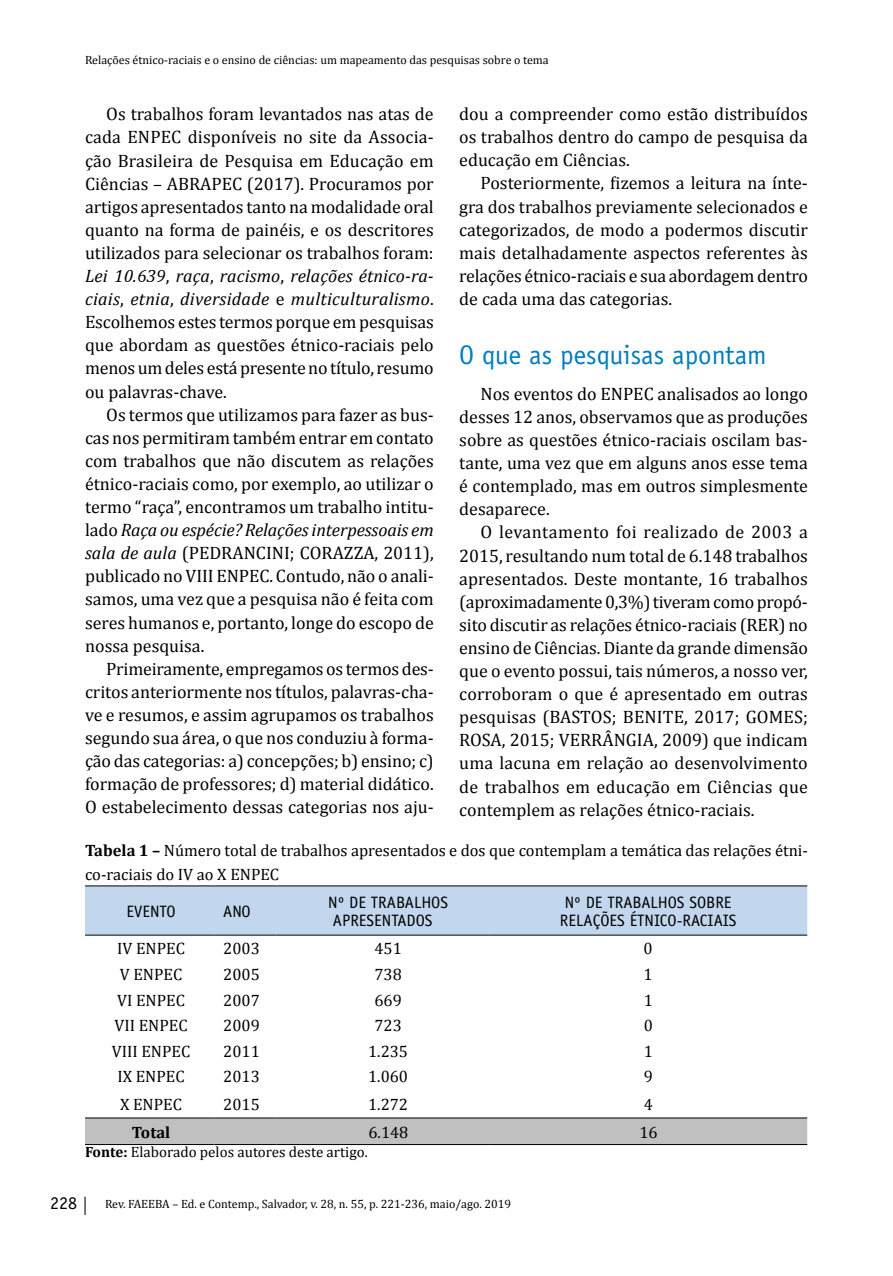
<style>
.page{position:relative;width:893px;height:1276px;background:#fff}
.page>*{position:absolute;margin:0;border:0;box-sizing:border-box;transform-origin:0 0}
.t1{font:27px "Officina Sans";color:#007dbe}
.t2{font:18px/23.1px "Cambria";color:#000;text-align:justify}
.t3{font:18px "Officina Sans";color:#000}
.t4{font:16.5px/23.1px "Cambria";color:#000}
.t5{font:16.5px/18.1px "Officina Sans";color:#000}
.t6{font:700 16.5px "Cambria";color:#000}
.t7{font:15px "Cambria";color:#000}
.t8{font:12px "Cambria";color:#000}
.s1{font-weight:700}
.s2{font-style:italic}
</style>
<div class="page">
<svg style="left:85px;top:1196px;width:1px;height:19px"></svg>
<div style="left:85px;top:886px;width:722px;height:48px;background:#c2d7ed"></div>
<svg style="left:85px;top:935px;width:722px;height:1px"></svg>
<div style="left:85px;top:1118px;width:722px;height:26px;background:#c0c0c0"></div>
<hr style="left:85px;top:885px;width:129px;height:1px;background:#000">
<hr style="left:214px;top:885px;width:62px;height:1px;background:#000">
<hr style="left:276px;top:885px;width:213px;height:1px;background:#000">
<hr style="left:489px;top:885px;width:318px;height:1px;background:#000">
<hr style="left:85px;top:934px;width:129px;height:1px;background:#000">
<hr style="left:214px;top:934px;width:62px;height:1px;background:#000">
<hr style="left:276px;top:934px;width:213px;height:1px;background:#000">
<hr style="left:489px;top:934px;width:318px;height:1px;background:#000">
<hr style="left:85px;top:1117px;width:129px;height:1px;background:#000">
<hr style="left:214px;top:1117px;width:62px;height:1px;background:#000">
<hr style="left:276px;top:1117px;width:213px;height:1px;background:#000">
<hr style="left:489px;top:1117px;width:318px;height:1px;background:#000">
<hr style="left:85px;top:1144px;width:129px;height:1px;background:#000">
<hr style="left:214px;top:1144px;width:62px;height:1px;background:#000">
<hr style="left:276px;top:1144px;width:213px;height:1px;background:#000">
<hr style="left:489px;top:1144px;width:318px;height:1px;background:#000">
<p class="t8" style="left:85px;top:53px;width:465px">Relações étnico-raciais e o ensino de ciências: um mapeamento das pesquisas sobre o tema</p>
<p class="t2" style="left:459px;top:102px;width:350px">dou a compreender como estão distribuídos os trabalhos dentro do campo de pesquisa da educação em Ciências.</p>
<p class="t2" style="left:459px;top:172px;width:350px;text-indent:21px">Posteriormente, fizemos a leitura na ínte&shy;gra dos trabalhos previamente selecionados e categorizados, de modo a podermos discutir mais detalhadamente aspectos referentes às relações étnico-raciais e sua abordagem dentro de cada uma das categorias.</p>
<h1 class="t1" style="left:459px;top:339px;width:309px">O que as pesquisas apontam</h1>
<p class="t2" style="left:459px;top:382px;width:350px;text-indent:21px">Nos eventos do ENPEC analisados ao longo desses 12 anos, observamos que as produções sobre as questões étnico-raciais oscilam bas&shy;tante, uma vez que em alguns anos esse tema é contemplado, mas em outros simplesmente desaparece.</p>
<p class="t2" style="left:459px;top:521px;width:350px;text-indent:21px">O levantamento foi realizado de 2003 a 2015, resultando num total de 6.148 trabalhos apresentados. Deste montante, 16 trabalhos (aproximadamente 0,3%) tiveram como propó&shy;sito discutir as relações étnico-raciais (RER) no ensino de Ciências. Diante da grande dimensão que o evento possui, tais números, a nosso ver, corroboram o que é apresentado em outras pesquisas (BASTOS; BENITE, 2017; GOMES; ROSA, 2015; VERRÂNGIA, 2009) que indicam uma lacuna em relação ao desenvolvimento de trabalhos em educação em Ciências que contemplem as relações étnico-raciais.</p>
<p class="t4" style="left:85px;top:839px;width:724px"><span class="s1">Tabela 1 –</span> Número total de trabalhos apresentados e dos que contemplam a temática das relações étni&shy;co-raciais do IV ao X ENPEC</p>
<p class="t5" style="left:127px;top:902px;width:50px">EVENTO</p>
<p class="t5" style="left:223px;top:902px;width:29px">ANO</p>
<p class="t5" style="left:328px;top:893px;width:121px">Nº DE TRABALHOS<br>APRESENTADOS</p>
<p class="t5" style="left:560px;top:893px;width:178px">Nº DE TRABALHOS SOBRE<br>RELAÇÕES ÉTNICO-RACIAIS</p>
<p class="t4" style="left:117px;top:937px;width:69px">IV ENPEC</p>
<p class="t4" style="left:223px;top:937px;width:38px">2003</p>
<p class="t4" style="left:374px;top:937px;width:29px">451</p>
<p class="t4" style="left:644px;top:937px;width:11px">0</p>
<p class="t4" style="left:120px;top:962px;width:64px">V ENPEC</p>
<p class="t4" style="left:223px;top:962px;width:38px">2005</p>
<p class="t4" style="left:374px;top:962px;width:29px">738</p>
<p class="t4" style="left:644px;top:962px;width:11px">1</p>
<p class="t4" style="left:117px;top:988px;width:69px">VI ENPEC</p>
<p class="t4" style="left:223px;top:988px;width:38px">2007</p>
<p class="t4" style="left:374px;top:988px;width:29px">669</p>
<p class="t4" style="left:644px;top:988px;width:11px">1</p>
<p class="t4" style="left:114px;top:1014px;width:75px">VII ENPEC</p>
<p class="t4" style="left:223px;top:1014px;width:38px">2009</p>
<p class="t4" style="left:374px;top:1014px;width:29px">723</p>
<p class="t4" style="left:644px;top:1014px;width:11px">0</p>
<p class="t4" style="left:112px;top:1039px;width:80px">VIII ENPEC</p>
<p class="t4" style="left:223px;top:1039px;width:38px">2011</p>
<p class="t4" style="left:368px;top:1039px;width:41px">1.235</p>
<p class="t4" style="left:644px;top:1039px;width:11px">1</p>
<p class="t4" style="left:117px;top:1065px;width:69px">IX ENPEC</p>
<p class="t4" style="left:223px;top:1065px;width:38px">2013</p>
<p class="t4" style="left:368px;top:1065px;width:41px">1.060</p>
<p class="t4" style="left:644px;top:1065px;width:11px">9</p>
<p class="t4" style="left:120px;top:1092px;width:63px">X ENPEC</p>
<p class="t4" style="left:223px;top:1092px;width:38px">2015</p>
<p class="t4" style="left:368px;top:1092px;width:41px">1.272</p>
<p class="t4" style="left:644px;top:1092px;width:11px">4</p>
<p class="t6" style="left:132px;top:1122px;width:40px">Total</p>
<p class="t4" style="left:368px;top:1120px;width:41px">6.148</p>
<p class="t4" style="left:639px;top:1120px;width:20px">16</p>
<p class="t7" style="left:85px;top:1143px;width:284px"><span class="s1">Fonte:</span> Elaborado pelos autores deste artigo.</p>
<p class="t2" style="left:85px;top:103px;width:350px;text-indent:21px">Os trabalhos foram levantados nas atas de cada ENPEC disponíveis no site da Associa&shy;ção Brasileira de Pesquisa em Educação em Ciências – ABRAPEC (2017). Procuramos por artigos apresentados tanto na modalidade oral quanto na forma de painéis, e os descritores utilizados para selecionar os trabalhos foram:<br><span class="s2">Lei 10.639</span>, <span class="s2">raça</span>, <span class="s2">racismo</span>, <span class="s2">relações étnico-ra&shy;ciais</span>, <span class="s2">etnia</span>, <span class="s2">diversidade</span> e <span class="s2">multiculturalismo</span>.<br>Escolhemos estes termos porque em pesquisas que abordam as questões étnico-raciais pelo menos um deles está presente no título, resumo ou palavras-chave.</p>
<p class="t2" style="left:85px;top:403px;width:350px;text-indent:21px">Os termos que utilizamos para fazer as bus&shy;cas nos permitiram também entrar em contato com trabalhos que não discutem as relações étnico-raciais como, por exemplo, ao utilizar o termo “raça”, encontramos um trabalho intitu&shy;lado <span class="s2">Raça ou espécie? Relações interpessoais em sala de aula</span> (PEDRANCINI; CORAZZA, 2011), publicado no VIII ENPEC. Contudo, não o anali&shy;samos, uma vez que a pesquisa não é feita com seres humanos e, portanto, longe do escopo de nossa pesquisa.</p>
<p class="t2" style="left:85px;top:657px;width:350px;text-indent:21px">Primeiramente, empregamos os termos des&shy;critos anteriormente nos títulos, palavras-cha&shy;ve e resumos, e assim agrupamos os trabalhos segundo sua área, o que nos conduziu à forma&shy;ção das categorias: a) concepções; b) ensino; c) formação de professores; d) material didático.<br>O estabelecimento dessas categorias nos aju-</p>
<p class="t3" style="left:50px;top:1192px;width:28px">228</p>
<p class="t8" style="left:105px;top:1197px;width:408px">Rev. FAEEBA – Ed. e Contemp., Salvador, v. 28, n. 55, p. 221-236, maio/ago. 2019</p>
</div>
